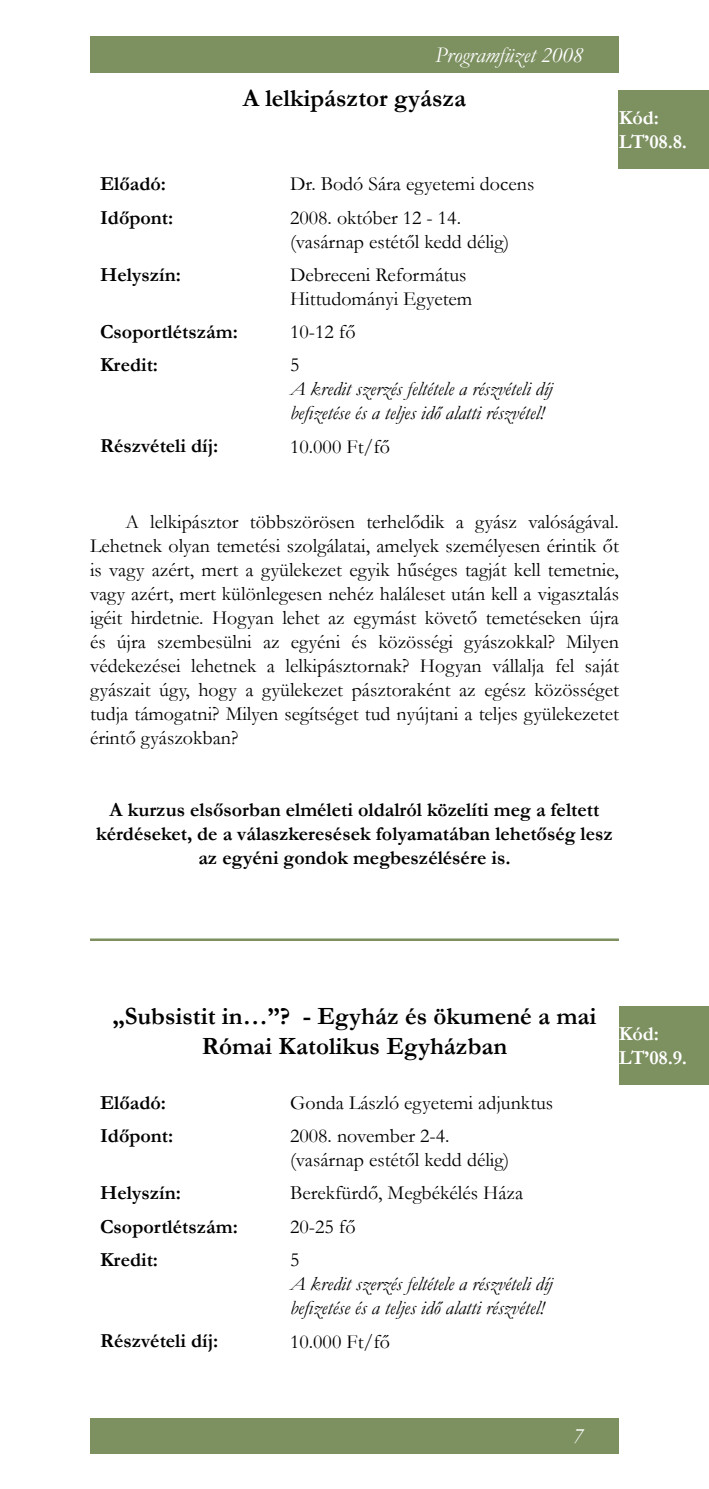
<style>
.page{position:relative;width:709px;height:1489px;background:#fff}
.page>*{position:absolute;margin:0;border:0;box-sizing:border-box;transform-origin:0 0}
.t1{font:700 25px/30px "Garamond";color:#000;text-align:center}
.t2{font:italic 22.5px "Garamond";color:#fff}
.t3{font:20px/24px "Garamond";color:#000}
.t4{font:700 20px/24px "Garamond";color:#000;text-align:center}
.t5{font:italic 20px/24px "Garamond";color:#000}
.t6{font:700 20px/24px "Garamond";letter-spacing:-.005em;color:#fff}
</style>
<div class="page">
<hr style="left:90px;top:938px;width:529px;height:2px;background:#7d9060">
<div style="left:90px;top:1417px;width:529px;height:36px;background:#7d9060"></div>
<div style="left:90px;top:36px;width:529px;height:37px;background:#7d9060"></div>
<div style="left:619px;top:90px;width:90px;height:78px;background:#7d9060"></div>
<div style="left:619px;top:1006px;width:90px;height:78px;background:#7d9060"></div>
<p class="t2" style="left:435px;top:39px;width:150px">Programfüzet 2008</p>
<p class="t1" style="left:243px;top:84px;width:225px">A lelkipásztor gyásza</p>
<p class="t4" style="left:100px;top:172px;width:68px">Előadó:</p>
<p class="t3" style="left:290px;top:172px;width:246px">Dr. Bodó Sára egyetemi docens</p>
<p class="t4" style="left:100px;top:205px;width:75px">Időpont:</p>
<p class="t3" style="left:290px;top:205px;width:221px">2008. október 12 - 14. (vasárnap estétől kedd délig)</p>
<p class="t4" style="left:100px;top:262px;width:83px">Helyszín:</p>
<p class="t3" style="left:290px;top:262px;width:184px">Debreceni Református<br>Hittudományi Egyetem</p>
<p class="t4" style="left:100px;top:319px;width:139px">Csoportlétszám:</p>
<p class="t3" style="left:290px;top:319px;width:67px">10-12 fő</p>
<p class="t4" style="left:100px;top:352px;width:60px">Kredit:</p>
<p class="t3" style="left:290px;top:352px;width:11px">5</p>
<p class="t5" style="left:290px;top:376px;width:264px">A kredit szerzés feltétele a részvételi díj befizetése és a teljes idő alatti részvétel!</p>
<p class="t4" style="left:100px;top:434px;width:120px">Részvételi díj:</p>
<p class="t3" style="left:290px;top:434px;width:102px">10.000 Ft/fő</p>
<p class="t6" style="left:619px;top:105px;width:70px">Kód:<br>LT’08.8.</p>
<p class="t3" style="left:90px;top:509px;width:530px;text-align:justify;text-indent:35px">A lelkipásztor többszörösen terhelődik a gyász valóságával.<br>Lehetnek olyan temetési szolgálatai, amelyek személyesen érintik őt is vagy azért, mert a gyülekezet egyik hűséges tagját kell temetnie, vagy azért, mert különlegesen nehéz haláleset után kell a vigasztalás igéit hirdetnie. Hogyan lehet az egymást követő temetéseken újra és újra szembesülni az egyéni és közösségi gyászokkal? Milyen védekezései lehetnek a lelkipásztornak? Hogyan vállalja fel saját gyászait úgy, hogy a gyülekezet pásztoraként az egész közösséget tudja támogatni? Milyen segítséget tud nyújtani a teljes gyülekezetet érintő gyászokban?</p>
<p class="t4" style="left:96px;top:798px;width:518px">A kurzus elsősorban elméleti oldalról közelíti meg a feltett kérdéseket, de a válaszkeresések folyamatában lehetőség lesz az egyéni gondok megbeszélésére is.</p>
<p class="t1" style="left:112px;top:1001px;width:485px">„Subsistit in…”? - Egyház és ökumené a mai<br>Római Katolikus Egyházban</p>
<p class="t4" style="left:100px;top:1090px;width:68px">Előadó:</p>
<p class="t3" style="left:290px;top:1090px;width:265px">Gonda László egyetemi adjunktus</p>
<p class="t4" style="left:100px;top:1124px;width:75px">Időpont:</p>
<p class="t3" style="left:290px;top:1123px;width:221px">2008. november 2-4. (vasárnap estétől kedd délig)</p>
<p class="t4" style="left:100px;top:1181px;width:83px">Helyszín:</p>
<p class="t3" style="left:290px;top:1180px;width:234px">Berekfürdő, Megbékélés Háza</p>
<p class="t4" style="left:100px;top:1214px;width:139px">Csoportlétszám:</p>
<p class="t3" style="left:290px;top:1213px;width:67px">20-25 fő</p>
<p class="t4" style="left:100px;top:1247px;width:60px">Kredit:</p>
<p class="t3" style="left:290px;top:1246px;width:11px">5</p>
<p class="t5" style="left:290px;top:1270px;width:264px">A kredit szerzés feltétele a részvételi díj befizetése és a teljes idő alatti részvétel!</p>
<p class="t4" style="left:100px;top:1328px;width:120px">Részvételi díj:</p>
<p class="t3" style="left:290px;top:1328px;width:102px">10.000 Ft/fő</p>
<p class="t6" style="left:619px;top:1021px;width:70px">Kód:<br>LT’08.9.</p>
</div>
